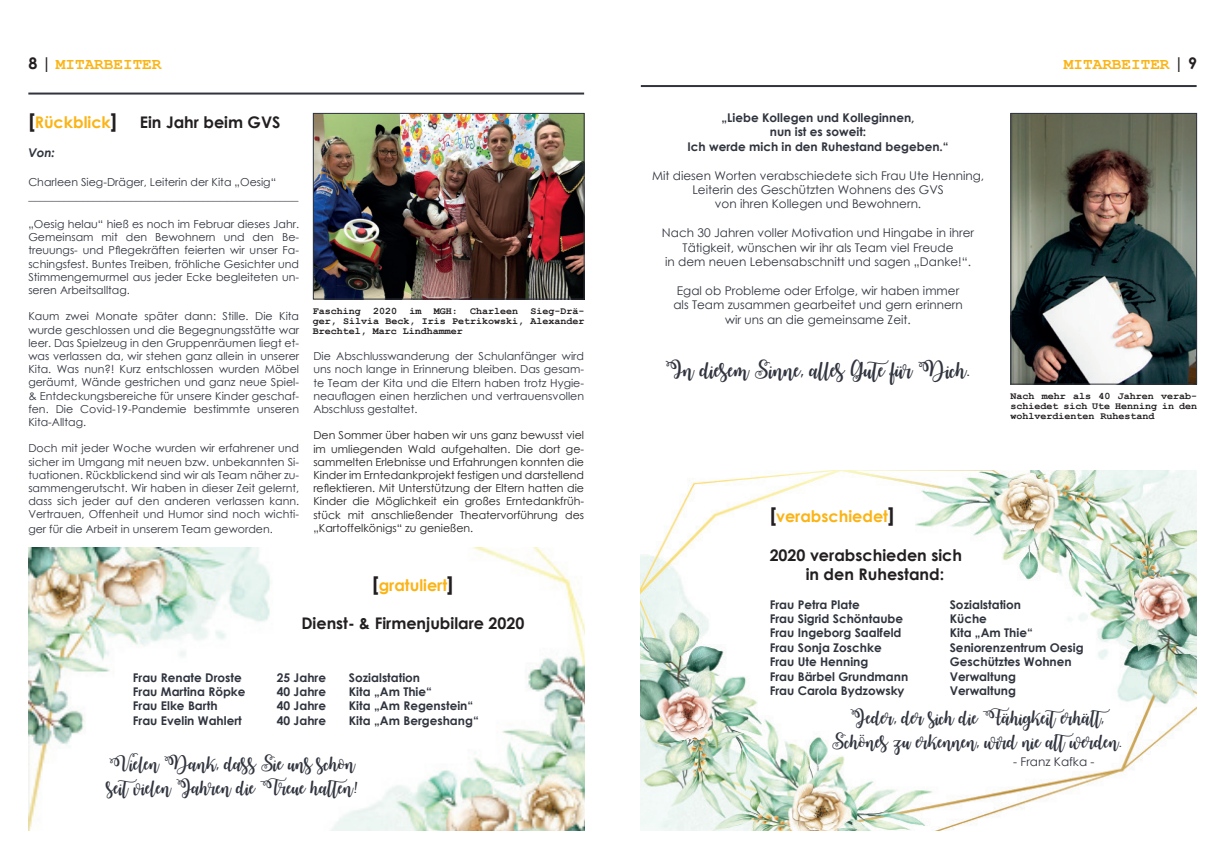
<style>
.page{position:relative;width:1225px;height:859px;background:#fff}
.page>*{position:absolute;margin:0;border:0;box-sizing:border-box;transform-origin:0 0}
.t1{font:18px "Watermelon Script Demo";color:#30343e}
.t2{font:16px/24px "Watermelon Script Demo";color:#30343e}
.t3{font:700 16px/19.2px "Century Gothic";color:#231f20}
.t4{font:700 16px "Century Gothic";color:#fbb416}
.t5{font:700 16px "Courier New";color:#fbb416}
.t6{font:700 12px/14.4px "Century Gothic";color:#30343e;text-align:center}
.t7{font:12px/14.4px "Century Gothic";color:#30343e;text-align:center}
.t8{font:italic 700 12px "Century Gothic";color:#30343e}
.t9{font:11px/13.2px "Century Gothic";color:#30343e;text-align:justify}
.t10{font:11px/13.2px "Century Gothic";color:#231f20;text-align:justify}
.t11{font:700 10px/10px "Courier New";color:#231f20;text-align:justify}
.s1{font-family:"Century Gothic";color:#231f20}
.s2{font-size:20px;color:#231f20}
</style>
<div class="page">
<hr style="left:28px;top:93px;width:556px;height:2px;background:#30343e">
<img style="left:315px;top:115px;width:267px;height:183px">
<div style="left:313px;top:113px;width:271px;height:187px;border:1px solid #30343e"></div>
<hr style="left:641px;top:85px;width:555px;height:2px;background:#30343e">
<img style="left:641px;top:471px;width:555px;height:360px">
<img style="left:1012px;top:115px;width:183px;height:268px">
<div style="left:1010px;top:113px;width:187px;height:272px;border:1px solid #30343e"></div>
<img style="left:331px;top:547px;width:253px;height:284px">
<img style="left:28px;top:547px;width:242px;height:284px">
<h2 class="t5" style="left:28px;top:54px;width:135px"><span class="s1">8 |</span> MITARBEITER</h2>
<h2 class="t4" style="left:28px;top:110px;width:90px"><span class="s2">[</span>Rückblick<span class="s2">]</span></h2>
<h2 class="t3" style="left:140px;top:112px;width:142px">Ein Jahr beim GVS</h2>
<p class="t8" style="left:28px;top:144px;width:28px">Von:</p>
<p class="t9" style="left:28px;top:175px;width:249px">Charleen Sieg-Dräger, Leiterin der Kita „Oesig“</p>
<p class="t8" style="left:28px;top:187px;width:272px">_____________________________________________</p>
<p class="t9" style="left:28px;top:217px;width:272px">„Oesig helau“ hieß es noch im Februar dieses Jahr.<br>Gemeinsam mit den Bewohnern und den Be&shy;treuungs- und Pflegekräften feierten wir unser Fa&shy;schingsfest. Buntes Treiben, fröhliche Gesichter und Stimmengemurmel aus jeder Ecke begleiteten un&shy;seren Arbeitsalltag.</p>
<p class="t9" style="left:28px;top:310px;width:272px">Kaum zwei Monate später dann: Stille. Die Kita wurde geschlossen und die Begegnungsstätte war leer. Das Spielzeug in den Gruppenräumen liegt et&shy;was verlassen da, wir stehen ganz allein in unserer Kita. Was nun?! Kurz entschlossen wurden Möbel geräumt, Wände gestrichen und ganz neue Spiel-&amp; Entdeckungsbereiche für unsere Kinder geschaf&shy;fen. Die Covid-19-Pandemie bestimmte unseren Kita-Alltag.</p>
<p class="t9" style="left:28px;top:442px;width:272px">Doch mit jeder Woche wurden wir erfahrener und sicher im Umgang mit neuen bzw. unbekannten Si&shy;tuationen. Rückblickend sind wir als Team näher zu&shy;sammengerutscht. Wir haben in dieser Zeit gelernt, dass sich jeder auf den anderen verlassen kann.<br>Vertrauen, Offenheit und Humor sind noch wichti-</p>
<p class="t9" style="left:28px;top:522px;width:246px">ger für die Arbeit in unserem Team geworden.</p>
<p class="t11" style="left:313px;top:306px;width:273px">Fasching 2020 im MGH: Charleen Sieg-Drä&shy;ger, Silvia Beck, Iris Petrikowski, Alexander Brechtel, Marc Lindhammer</p>
<p class="t9" style="left:313px;top:349px;width:272px">Die Abschlusswanderung der Schulanfänger wird uns noch lange in Erinnerung bleiben. Das gesam&shy;te Team der Kita und die Eltern haben trotz Hygie&shy;neauflagen einen herzlichen und vertrauensvollen Abschluss gestaltet.</p>
<p class="t10" style="left:313px;top:429px;width:272px">Den Sommer über haben wir uns ganz bewusst viel im umliegenden Wald aufgehalten. Die dort ge&shy;sammelten Erlebnisse und Erfahrungen konnten die Kinder im Erntedankprojekt festigen und darstellend reflektieren. Mit Unterstützung der Eltern hatten die Kinder die Möglichkeit ein großes Erntedankfrüh&shy;stück mit anschließender Theatervorführung des „Kartoffelkönigs“ zu genießen.</p>
<h2 class="t4" style="left:372px;top:572px;width:83px"><span class="s2">[</span>gratuliert<span class="s2">]</span></h2>
<h2 class="t3" style="left:301px;top:613px;width:225px">Dienst- &amp; Firmenjubilare 2020</h2>
<p class="t6" style="left:133px;top:669px;width:110px">Frau Renate Droste</p>
<p class="t6" style="left:277px;top:669px;width:51px">25 Jahre</p>
<p class="t6" style="left:349px;top:669px;width:73px">Sozialstation</p>
<p class="t6" style="left:133px;top:684px;width:114px">Frau Martina Röpke</p>
<p class="t6" style="left:277px;top:684px;width:51px">40 Jahre</p>
<p class="t6" style="left:349px;top:684px;width:85px">Kita „Am Thie“</p>
<p class="t6" style="left:133px;top:698px;width:86px">Frau Elke Barth</p>
<p class="t6" style="left:277px;top:698px;width:51px">40 Jahre</p>
<p class="t6" style="left:349px;top:698px;width:126px">Kita „Am Regenstein“</p>
<p class="t6" style="left:133px;top:713px;width:110px">Frau Evelin Wahlert</p>
<p class="t6" style="left:277px;top:713px;width:51px">40 Jahre</p>
<p class="t6" style="left:349px;top:713px;width:131px">Kita „Am Bergeshang“</p>
<h2 class="t2" style="left:107px;top:752px;width:252px">Vielen Dank, dass Sie uns schon seitvielen Jahren die Treue halten!</h2>
<p class="t6" style="left:687px;top:110px;width:263px">„Liebe Kollegen und Kolleginnen,<br>nun ist es soweit:<br>Ich werde mich in den Ruhestand begeben.“</p>
<p class="t7" style="left:652px;top:168px;width:333px">Mit diesen Worten verabschiedete sich Frau Ute Henning,<br>Leiterin des Geschützten Wohnens des GVS<br>von ihren Kollegen und Bewohnern.</p>
<p class="t7" style="left:662px;top:225px;width:314px">Nach 30 Jahren voller Motivation und Hingabe in ihrer<br>Tätigkeit, wünschen wir ihr als Team viel Freude<br>in dem neuen Lebensabschnitt und sagen „Danke!“.</p>
<p class="t7" style="left:673px;top:283px;width:291px">Egal ob Probleme oder Erfolge, wir haben immer als Team zusammen gearbeitet und gern erinnern wir uns an die gemeinsame Zeit.</p>
<h1 class="t1" style="left:666px;top:360px;width:306px">In diesem Sinne, alles Gute für Dich.</h1>
<h2 class="t5" style="left:1064px;top:54px;width:135px">MITARBEITER <span class="s1">| 9</span></h2>
<p class="t11" style="left:1010px;top:391px;width:188px">Nach mehr als 40 Jahren verab&shy;schiedet sich Ute Henning in den wohlverdienten Ruhestand</p>
<h2 class="t4" style="left:769px;top:504px;width:126px"><span class="s2">[</span>verabschiedet<span class="s2">]</span></h2>
<h2 class="t3" style="left:805px;top:544px;width:158px;text-indent:-36px">2020 verabschieden sich in den Ruhestand:</h2>
<p class="t6" style="left:769px;top:596px;width:91px">Frau Petra Plate</p>
<p class="t6" style="left:949px;top:596px;width:73px">Sozialstation</p>
<p class="t6" style="left:769px;top:611px;width:135px">Frau Sigrid Schöntaube</p>
<p class="t6" style="left:949px;top:611px;width:39px">Küche</p>
<p class="t6" style="left:769px;top:625px;width:133px">Frau Ingeborg Saalfeld</p>
<p class="t6" style="left:949px;top:625px;width:85px">Kita „Am Thie“</p>
<p class="t6" style="left:769px;top:640px;width:114px">Frau Sonja Zoschke</p>
<p class="t6" style="left:949px;top:640px;width:135px">Seniorenzentrum Oesig</p>
<p class="t6" style="left:769px;top:654px;width:100px">Frau Ute Henning</p>
<p class="t6" style="left:949px;top:654px;width:123px">Geschütztes Wohnen</p>
<p class="t6" style="left:769px;top:668px;width:140px">Frau Bärbel Grundmann</p>
<p class="t6" style="left:949px;top:668px;width:68px">Verwaltung</p>
<p class="t6" style="left:769px;top:683px;width:136px">Frau Carola Bydzowsky</p>
<p class="t6" style="left:949px;top:683px;width:68px">Verwaltung</p>
<h2 class="t2" style="left:832px;top:706px;width:291px;text-indent:18px">Jeder, der sich die Fähigkeiterhält,<br>Schönes zu erkennen, wird nie altwerden.</h2>
<p class="t7" style="left:1013px;top:754px;width:83px">- Franz Kafka -</p>
</div>
